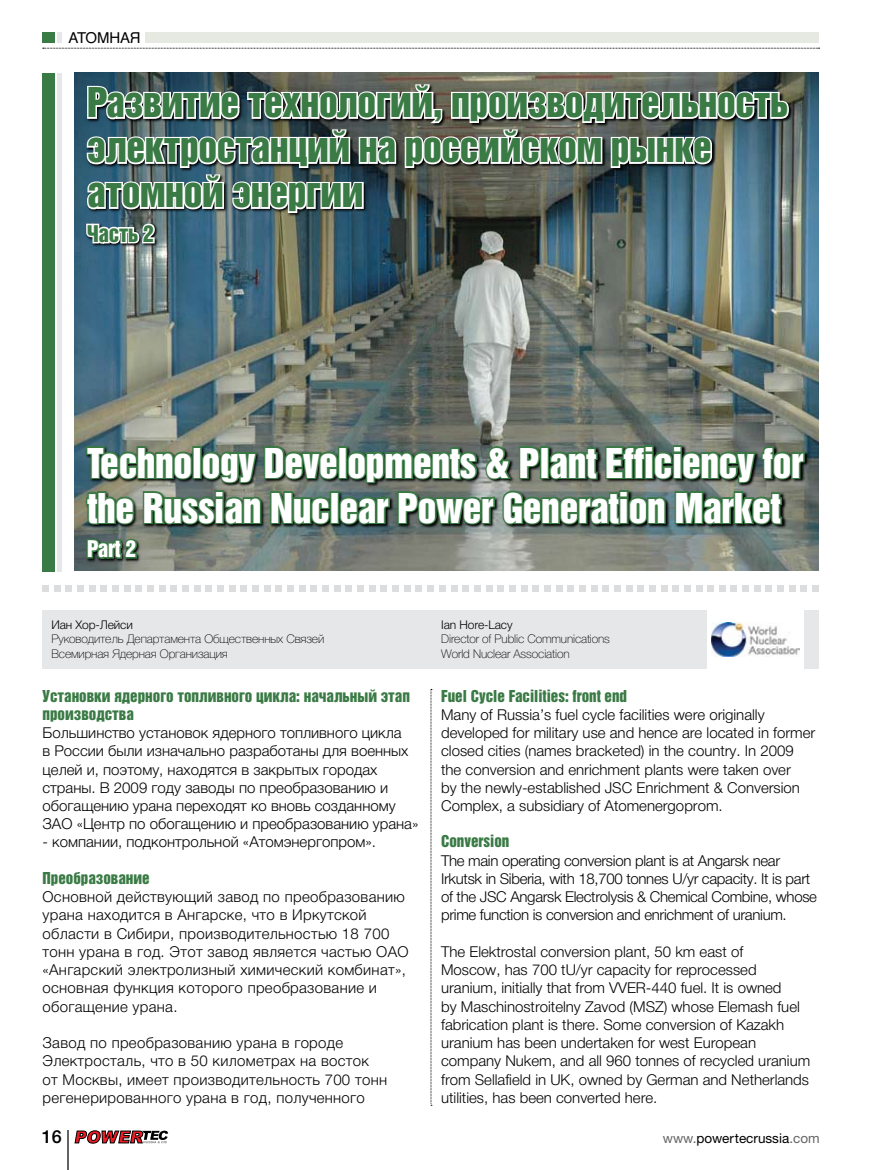
<style>
.page{position:relative;width:872px;height:1170px;background:#fff}
.page>*{position:absolute;margin:0;border:0;box-sizing:border-box;transform-origin:0 0}
.t1{font:37.5px/45px "Helvetica Inserat LTCYR";letter-spacing:-.01em;color:#3a7a45}
.t2{font:37.5px/45px "Helvetica Inserat LTCYR";letter-spacing:-.01em;color:#fff}
.t3{font:21px "Helvetica Inserat LTCYR";letter-spacing:-.01em;color:#3a7a45}
.t4{font:21px "Helvetica Inserat LTCYR";color:#fff}
.t5{font:500 18px "Helvetica Neue";color:#000}
.t6{font:300 15px/18.3px "Helvetica Neue LTCYR";color:#000}
.t7{font:300 15px/18.3px "Helvetica Neue LTCYR";letter-spacing:.02em;color:#000}
.t8{font:300 15px/18.1px "Helvetica Neue LTCYR";letter-spacing:-.02em;color:#000}
.t9{font:15px/18.3px "Helvetica Inserat LTCYR";color:#3a7a45}
.t10{font:15px "Helvetica Cyr Upright";letter-spacing:-.01em;color:#000}
.t11{font:13.5px "Helvetica Neue";color:#000}
.t12{font:100 12px/14.4px "Helvetica Neue LTCYR";letter-spacing:-.01em;color:#000}
.t13{font:300 12px "Helvetica Neue LTCYR";letter-spacing:-.01em;color:#000}
.s1{color:#636466}
</style>
<div class="page">
<hr style="left:67px;top:1130px;width:2px;height:39px;background:#636466">
<svg style="left:431px;top:689px;width:1px;height:416px"></svg>
<div style="left:145px;top:32px;width:673px;height:11px;background:#e6e9e1"></div>
<svg style="left:43px;top:48px;width:776px;height:1px"></svg>
<hr style="left:58px;top:32px;width:4px;height:11px;background:#e6e7e8">
<div style="left:43px;top:32px;width:12px;height:11px;background:#3a7a45"></div>
<svg style="left:74px;top:1130px;width:94px;height:13px"></svg>
<img style="left:75px;top:73px;width:744px;height:498px">
<hr style="left:58px;top:73px;width:4px;height:498px;background:#e6e7e8">
<div style="left:43px;top:73px;width:12px;height:498px;background:#3a7a45"></div>
<svg style="left:43px;top:585px;width:17px;height:6px"></svg>
<svg style="left:66px;top:585px;width:6px;height:6px"></svg>
<div style="left:77px;top:585px;width:7px;height:6px;background:#dcddde"></div>
<div style="left:800px;top:585px;width:7px;height:6px;background:#dcddde"></div>
<div style="left:812px;top:585px;width:7px;height:6px;background:#dcddde"></div>
<img style="left:85px;top:83px;width:725px;height:481px">
<img style="left:85px;top:82px;width:705px;height:132px">
<svg style="left:85px;top:222px;width:71px;height:23px"></svg>
<svg style="left:84px;top:443px;width:722px;height:148px;background:#6b7f6f"></svg>
<div style="left:43px;top:610px;width:776px;height:58px;background:#e6e7e8"></div>
<div style="left:707px;top:609px;width:96px;height:60px;background:#fff"></div>
<img style="left:712px;top:623px;width:87px;height:34px">
<p class="t10" style="left:69px;top:29px;width:74px">АТОМНАЯ</p>
<h1 class="t1" style="left:87px;top:80px;width:703px">Развитие технологий, производительность электростанций на российском рынке атомной энергии</h1>
<h2 class="t3" style="left:87px;top:221px;width:68px">Часть 2</h2>
<h1 class="t2" style="left:87px;top:440px;width:718px">Technology Developments &amp; Plant Efficiency for the Russian Nuclear Power Generation Market</h1>
<h2 class="t4" style="left:87px;top:536px;width:50px">Part 2</h2>
<p class="t13" style="left:51px;top:618px;width:83px">Иан Хор-Лейси</p>
<p class="t12" style="left:51px;top:631px;width:274px">Руководитель Департамента Общественных Связей<br>Всемирная Ядерная Организация</p>
<p class="t13" style="left:441px;top:618px;width:73px">Ian Hore-Lacy</p>
<p class="t12" style="left:441px;top:631px;width:170px">Director of Public Communications<br>World Nuclear Association</p>
<p class="t9" style="left:43px;top:686px;width:369px">Установки ядерного топливного цикла: начальный этап производства</p>
<p class="t6" style="left:43px;top:723px;width:377px">Большинство установок ядерного топливного цикла<br>в России были изначально разработаны для военных целей и, поэтому, находятся в закрытых городах страны. В 2009 году заводы по преобразованию и обогащению урана переходят ко вновь созданному ЗАО «Центр по обогащению и преобразованию урана»</p>
<p class="t6" style="left:43px;top:833px;width:335px">- компании, подконтрольной «Атомэнергопром».</p>
<p class="t9" style="left:43px;top:868px;width:109px">Преобразование</p>
<p class="t7" style="left:43px;top:887px;width:367px">Основной действующий завод по преобразованию урана находится в Ангарске, что в Иркутской области в Сибири, производительностью 18 700 тонн урана в год. Этот завод является частью ОАО «Ангарский электролизный химический комбинат», основная функция которого преобразование и обогащение урана.</p>
<p class="t7" style="left:43px;top:1033px;width:346px">Завод по преобразованию урана в городе Электросталь, что в 50 километрах на восток от Москвы, имеет производительность 700 тонн регенерированного урана в год, полученного</p>
<p class="t9" style="left:441px;top:686px;width:187px">Fuel Cycle Facilities: front end</p>
<p class="t6" style="left:441px;top:705px;width:376px">Many of Russia’s fuel cycle facilities were originally developed for military use and hence are located in former closed cities (names bracketed) in the country. In 2009 the conversion and enrichment plants were taken over<br>by the newly-established JSC Enrichment &amp; Conversion Complex, a subsidiary of Atomenergoprom.</p>
<p class="t9" style="left:441px;top:832px;width:70px">Conversion</p>
<p class="t8" style="left:441px;top:851px;width:377px">The main operating conversion plant is at Angarsk near Irkutsk in Siberia, with 18,700 tonnes U/yr capacity. It is part of the JSC Angarsk Electrolysis &amp; Chemical Combine, whose prime function is conversion and enrichment of uranium.</p>
<p class="t6" style="left:441px;top:942px;width:370px">The Elektrostal conversion plant, 50 km east of<br>Moscow, has 700 tU/yr capacity for reprocessed uranium, initially that from VVER-440 fuel. It is owned<br>by Maschinostroitelny Zavod (MSZ) whose Elemash fuel fabrication plant is there. Some conversion of Kazakh uranium has been undertaken for west European company Nukem, and all 960 tonnes of recycled uranium from Sellafield in UK, owned by German and Netherlands utilities, has been converted here.</p>
<p class="t5" style="left:42px;top:1126px;width:22px">16</p>
<p class="t11" style="left:663px;top:1130px;width:158px"><span class="s1">www.</span>powertecrussia<span class="s1">.com</span></p>
</div>
